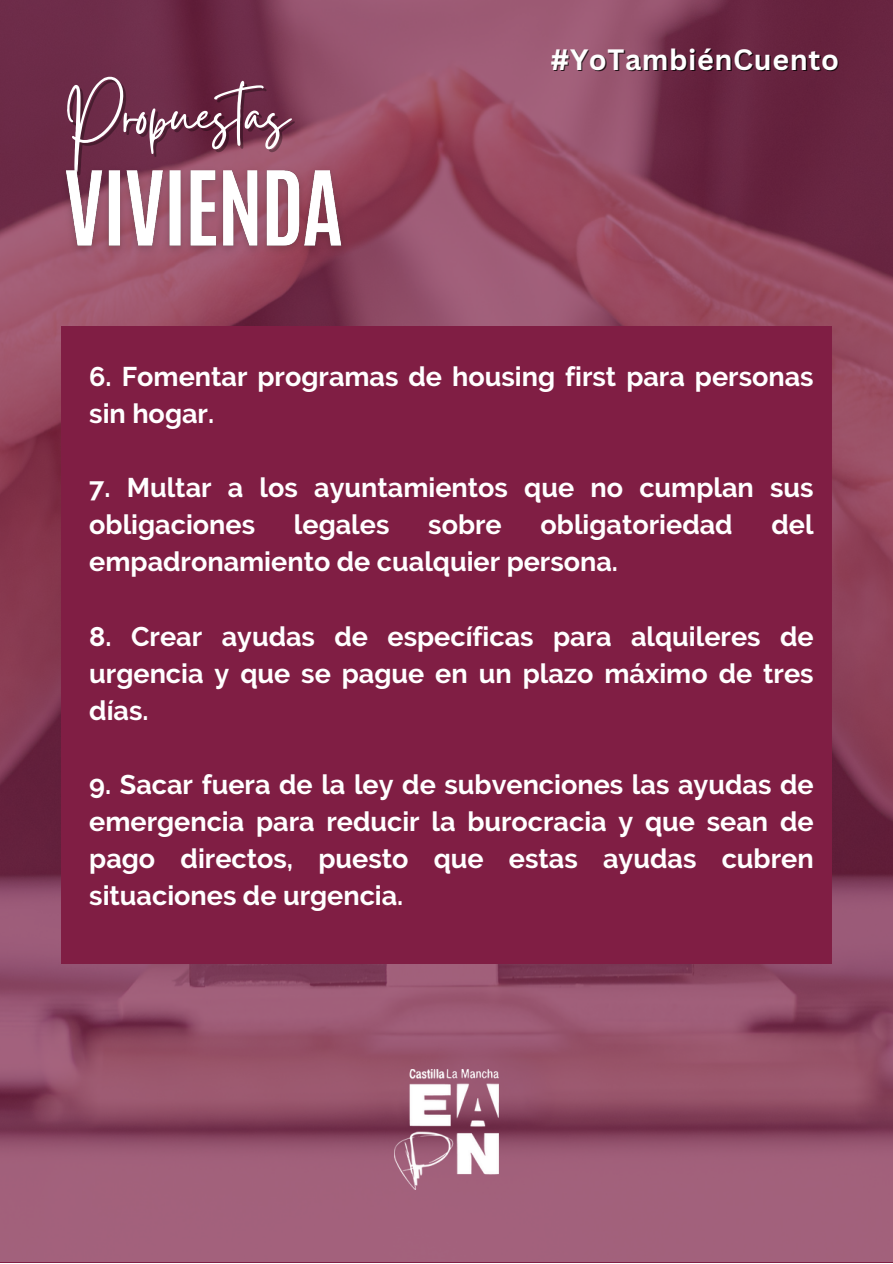
<style>
.page{position:relative;width:893px;height:1264px;background:#fff}
.page>*{position:absolute;margin:0;border:0;box-sizing:border-box;transform-origin:0 0}
.t1{font:76.65px "Gistesy";color:#fff}
.t2{font:700 28.65px "Canva Sans";letter-spacing:.02em;color:#fff}
.t3{font:700 27px/37px "Raleway";color:#fff}
</style>
<div class="page">
<img style="left:0;top:0;width:892px;height:1261px">
<div style="left:61px;top:326px;width:770px;height:637px;background:#801e44"></div>
<img style="left:54px;top:146px;width:299px;height:126px">
<img style="left:394px;top:1069px;width:104px;height:120px">
<p class="t1" style="left:64px;top:61px;width:227px">Propuestas</p>
<p class="t2" style="left:550px;top:40px;width:290px">#YoTambiénCuento</p>
<p class="t3" style="left:89px;top:357px;width:725px">6. Fomentar programas de housing first para personas sin hogar.</p>
<p class="t3" style="left:89px;top:469px;width:725px">7. Multar a los ayuntamientos que no cumplan sus obligaciones</p>
<p class="t3" style="left:294px;top:506px;width:97px">legales</p>
<p class="t3" style="left:428px;top:506px;width:75px">sobre</p>
<p class="t3" style="left:540px;top:506px;width:193px">obligatoriedad</p>
<p class="t3" style="left:771px;top:506px;width:44px">del</p>
<p class="t3" style="left:89px;top:543px;width:530px">empadronamiento de cualquier persona.</p>
<p class="t3" style="left:89px;top:617px;width:725px;text-align:justify">8. Crear ayudas de específicas para alquileres de urgencia y que se pague en un plazo máximo de tres días.</p>
<p class="t3" style="left:89px;top:766px;width:725px;text-align:justify">9. Sacar fuera de la ley de subvenciones las ayudas de emergencia para reducir la burocracia y que sean de pago directos, puesto que estas ayudas cubren situaciones de urgencia.</p>
</div>
